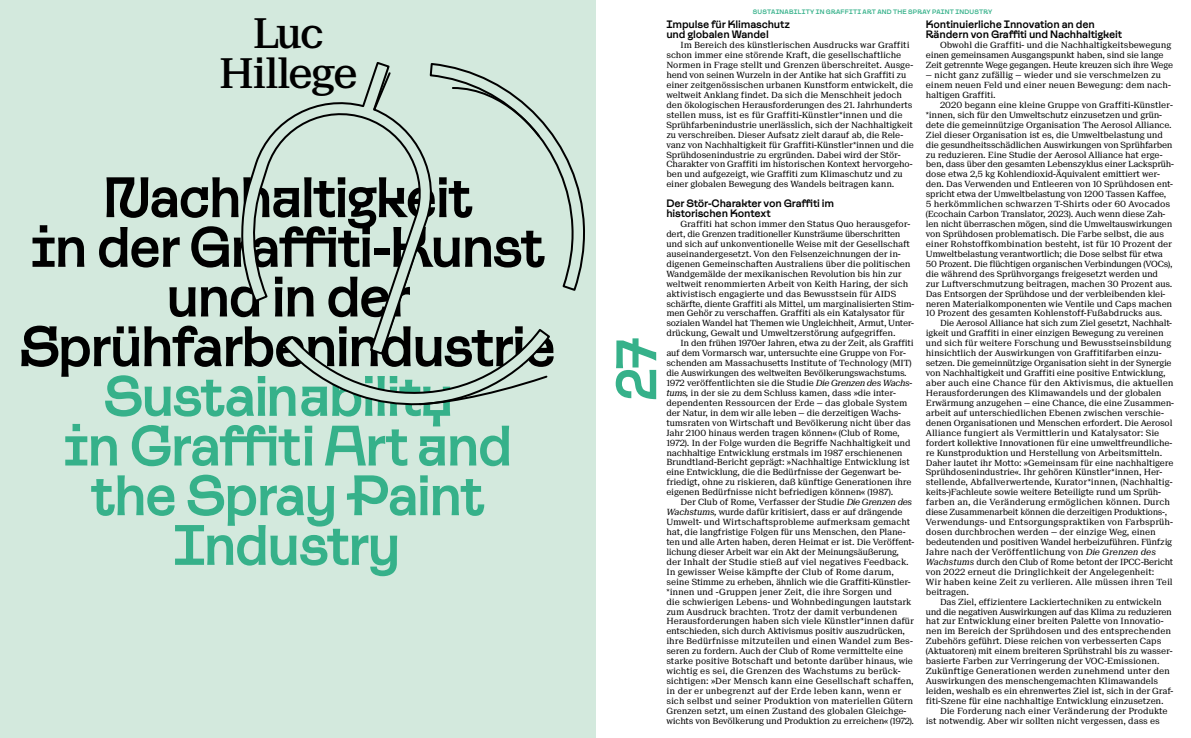
<style>
.page{position:relative;width:1191px;height:738px;background:#fff}
.page>*{position:absolute;margin:0;border:0;box-sizing:border-box;transform-origin:0 0}
.t1{font:53px/49.6px "Pfffont";letter-spacing:-.05em;color:#000;text-align:center}
.t2{font:53px/49.6px "Pfffont";letter-spacing:-.045em;color:#36b18a;text-align:center}
.t3{font:500 41px/39.7px "Suisse Neue";letter-spacing:-.055em;color:#000;text-align:center}
.t4{font:10px/9.9px "Pfffont";letter-spacing:-.015em;color:#000}
.t5{font:8.5px/9.9px "Suisse Neue";letter-spacing:-.015em;color:#000}
.t6{font:6px "Pfffont";letter-spacing:.035em;color:#36b18a}
.s1{font-style:italic}
</style>
<div class="page">
<div style="left:0;top:0;width:595px;height:737px;background:#d3e9dd"></div>
<svg style="left:241px;top:62px;width:143px;height:240px"></svg>
<svg style="left:281px;top:64px;width:303px;height:342px"></svg>
<p class="t6" style="left:753px;top:9px;width:241px">SUSTAINABILITY IN GRAFFITI ART AND THE SPRAY PAINT INDUSTRY</p>
<p class="t4" style="left:666px;top:20px;width:125px">Impulse für Klimaschutz und globalen Wandel</p>
<p class="t5" style="left:666px;top:40px;width:249px;text-indent:14px">Im Bereich des künstlerischen Ausdrucks war Graffiti schon immer eine störende Kraft, die gesellschaftliche Normen in Frage stellt und Grenzen überschreitet. Ausge&shy;hend von seinen Wurzeln in der Antike hat sich Graffiti zu einer zeitgenössischen urbanen Kunstform entwickelt, die weltweit Anklang findet. Da sich die Menschheit jedoch den ökologischen Herausforderungen des 21. Jahrhunderts stellen muss, ist es für Graffiti-Künstler*innen und die Sprühfarbenindustrie unerlässlich, sich der Nachhaltigkeit zu verschreiben. Dieser Aufsatz zielt darauf ab, die Rele&shy;vanz von Nachhaltigkeit für Graffiti-Künstler*innen und die Sprühdosenindustrie zu ergründen. Dabei wird der Stör-Charakter von Graffiti im historischen Kontext hervorgeho&shy;ben und aufgezeigt, wie Graffiti zum Klimaschutz und zu einer globalen Bewegung des Wandels beitragen kann.</p>
<p class="t4" style="left:666px;top:198px;width:169px">Der Stör-Charakter von Graffiti im historischen Kontext</p>
<p class="t5" style="left:666px;top:219px;width:249px;text-indent:14px">Graffiti hat schon immer den Status Quo herausgefor&shy;dert, die Grenzen traditioneller Kunsträume überschritten und sich auf unkonventionelle Weise mit der Gesellschaft auseinandergesetzt. Von den Felsenzeichnungen der in&shy;digenen Gemeinschaften Australiens über die politischen Wandgemälde der mexikanischen Revolution bis hin zur weltweit renommierten Arbeit von Keith Haring, der sich aktivistisch engagierte und das Bewusstsein für AIDS schärfte, diente Graffiti als Mittel, um marginalisierten Stim&shy;men Gehör zu verschaffen. Graffiti als ein Katalysator für sozialen Wandel hat Themen wie Ungleichheit, Armut, Unter&shy;drückung, Gewalt und Umweltzerstörung aufgegriffen.</p>
<p class="t5" style="left:666px;top:338px;width:249px;text-indent:14px">In den frühen 1970er Jahren, etwa zu der Zeit, als Graffiti auf dem Vormarsch war, untersuchte eine Gruppe von For&shy;schenden am Massachusetts Institute of Technology (MIT) die Auswirkungen des weltweiten Bevölkerungswachstums.<br>1972 veröffentlichten sie die Studie <span class="s1">Die Grenzen des Wachs&shy;tums,</span> in der sie zu dem Schluss kamen, dass »die inter&shy;dependenten Ressourcen der Erde — das globale System der Natur, in dem wir alle leben — die derzeitigen Wachs&shy;tumsraten von Wirtschaft und Bevölkerung nicht über das Jahr 2100 hinaus werden tragen können« (Club of Rome, 1972). In der Folge wurden die Begriffe Nachhaltigkeit und nachhaltige Entwicklung erstmals im 1987 erschienenen Brundtland-Bericht geprägt: »Nachhaltige Entwicklung ist eine Entwicklung, die die Bedürfnisse der Gegenwart be&shy;friedigt, ohne zu riskieren, daß künftige Generationen ihre eigenen Bedürfnisse nicht befriedigen können« (1987).</p>
<p class="t5" style="left:666px;top:497px;width:249px;text-indent:14px">Der Club of Rome, Verfasser der Studie <span class="s1">Die Grenzen des Wachstums,</span> wurde dafür kritisiert, dass er auf drängende Umwelt- und Wirtschaftsprobleme aufmerksam gemacht hat, die langfristige Folgen für uns Menschen, den Plane&shy;ten und alle Arten haben, deren Heimat er ist. Die Veröffent&shy;lichung dieser Arbeit war ein Akt der Meinungsäußerung, der Inhalt der Studie stieß auf viel negatives Feedback.<br>In gewisser Weise kämpfte der Club of Rome darum, seine Stimme zu erheben, ähnlich wie die Graffiti-Künstler-*innen und -Gruppen jener Zeit, die ihre Sorgen und<br>die schwierigen Lebens- und Wohnbedingungen lautstark zum Ausdruck brachten. Trotz der damit verbundenen Herausforderungen haben sich viele Künstler*innen dafür entschieden, sich durch Aktivismus positiv auszudrücken, ihre Bedürfnisse mitzuteilen und einen Wandel zum Bes&shy;seren zu fordern. Auch der Club of Rome vermittelte eine starke positive Botschaft und betonte darüber hinaus, wie wichtig es sei, die Grenzen des Wachstums zu berück&shy;sichtigen: »Der Mensch kann eine Gesellschaft schaffen, in der er unbegrenzt auf der Erde leben kann, wenn er sich selbst und seiner Produktion von materiellen Gütern Grenzen setzt, um einen Zustand des globalen Gleichge&shy;wichts von Bevölkerung und Produktion zu erreichen« (1972).</p>
<h2 class="t3" style="left:218px;top:14px;width:141px">Luc<br>Hillege</h2>
<p class="t4" style="left:926px;top:20px;width:198px">Kontinuierliche Innovation an den<br>Rändern von Graffiti und Nachhaltigkeit</p>
<p class="t5" style="left:926px;top:40px;width:249px;text-indent:14px">Obwohl die Graffiti- und die Nachhaltigkeitsbewegung einen gemeinsamen Ausgangspunkt haben, sind sie lange<br>Zeit getrennte Wege gegangen. Heute kreuzen sich ihre Wege</p>
<p class="t5" style="left:926px;top:70px;width:246px">— nicht ganz zufällig — wieder und sie verschmelzen zu einem neuen Feld und einer neuen Bewegung: dem nach&shy;haltigen Graffiti.</p>
<p class="t5" style="left:926px;top:100px;width:249px;text-indent:14px">2020 begann eine kleine Gruppe von Graffiti-Künstler-*innen, sich für den Umweltschutz einzusetzen und grün&shy;dete die gemeinnützige Organisation The Aerosol Alliance.<br>Ziel dieser Organisation ist es, die Umweltbelastung und die gesundheitsschädlichen Auswirkungen von Sprühfarben zu reduzieren. Eine Studie der Aerosol Alliance hat erge&shy;ben, dass über den gesamten Lebenszyklus einer Lacksprüh&shy;dose etwa 2,5 kg Kohlendioxid-Äquivalent emittiert wer&shy;den. Das Verwenden und Entleeren von 10 Sprühdosen ent&shy;spricht etwa der Umweltbelastung von 1200 Tassen Kaffee, 5 herkömmlichen schwarzen T-Shirts oder 60 Avocados (Ecochain Carbon Translator, 2023). Auch wenn diese Zah&shy;len nicht überraschen mögen, sind die Umweltauswirkungen von Sprühdosen problematisch. Die Farbe selbst, die aus einer Rohstoffkombination besteht, ist für 10 Prozent der Umweltbelastung verantwortlich; die Dose selbst für etwa 50 Prozent. Die flüchtigen organischen Verbindungen (VOCs), die während des Sprühvorgangs freigesetzt werden und<br>zur Luftverschmutzung beitragen, machen 30 Prozent aus.<br>Das Entsorgen der Sprühdose und der verbleibenden klei&shy;neren Materialkomponenten wie Ventile und Caps machen 10 Prozent des gesamten Kohlenstoff-Fußabdrucks aus.</p>
<p class="t5" style="left:926px;top:318px;width:249px;text-indent:14px">Die Aerosol Alliance hat sich zum Ziel gesetzt, Nachhalt&shy;igkeit und Graffiti in einer einzigen Bewegung zu vereinen und sich für weitere Forschung und Bewusstseinsbildung hinsichtlich der Auswirkungen von Graffitifarben einzu&shy;setzen. Die gemeinnützige Organisation sieht in der Synergie von Nachhaltigkeit und Graffiti eine positive Entwicklung, aber auch eine Chance für den Aktivismus, die aktuellen Herausforderungen des Klimawandels und der globalen Erwärmung anzugehen — eine Chance, die eine Zusammen&shy;arbeit auf unterschiedlichen Ebenen zwischen verschie&shy;denen Organisationen und Menschen erfordert. Die Aerosol Alliance fungiert als Vermittlerin und Katalysator: Sie fordert kollektive Innovationen für eine umweltfreundliche&shy;re Kunstproduktion und Herstellung von Arbeitsmitteln.<br>Daher lautet ihr Motto: »Gemeinsam für eine nachhaltigere Sprühdosenindustrie«. Ihr gehören Künstler*innen, Her&shy;stellende, Abfallverwertende, Kurator*innen, (Nachhaltig&shy;keits-)Fachleute sowie weitere Beteiligte rund um Sprüh&shy;farben an, die Veränderung ermöglichen können. Durch diese Zusammenarbeit können die derzeitigen Produktions-, Verwendungs- und Entsorgungspraktiken von Farbsprüh&shy;dosen durchbrochen werden — der einzige Weg, einen bedeutenden und positiven Wandel herbeizuführen. Fünfzig Jahre nach der Veröffentlichung von <span class="s1">Die Grenzen des Wachstums</span> durch den Club of Rome betont der IPCC-Bericht von 2022 erneut die Dringlichkeit der Angelegenheit:<br>Wir haben keine Zeit zu verlieren. Alle müssen ihren Teil beitragen.</p>
<p class="t5" style="left:926px;top:596px;width:249px;text-indent:14px">Das Ziel, effizientere Lackiertechniken zu entwickeln und die negativen Auswirkungen auf das Klima zu reduzieren hat zur Entwicklung einer breiten Palette von Innovatio&shy;nen im Bereich der Sprühdosen und des entsprechenden Zubehörs geführt. Diese reichen von verbesserten Caps (Aktuatoren) mit einem breiteren Sprühstrahl bis zu wasser&shy;basierte Farben zur Verringerung der VOC-Emissionen.<br>Zukünftige Generationen werden zunehmend unter den Auswirkungen des menschengemachten Klimawandels leiden, weshalb es ein ehrenwertes Ziel ist, sich in der Graf&shy;fiti-Szene für eine nachhaltige Entwicklung einzusetzen.</p>
<p class="t5" style="left:926px;top:705px;width:243px;text-indent:14px">Die Forderung nach einer Veränderung der Produkte ist notwendig. Aber wir sollten nicht vergessen, dass es</p>
<h1 class="t1" style="left:20px;top:173px;width:538px">Nachhaltigkeit<br>in der Graffiti-Kunst und in der<br>Sprühfarbenindustrie</h1>
<h1 class="t2" style="left:613px;top:401px;width:66px;rotate:-90deg">27</h1>
<h1 class="t2" style="left:63px;top:372px;width:451px">Sustainability<br>in Graffiti Art and the Spray Paint<br>Industry</h1>
</div>
